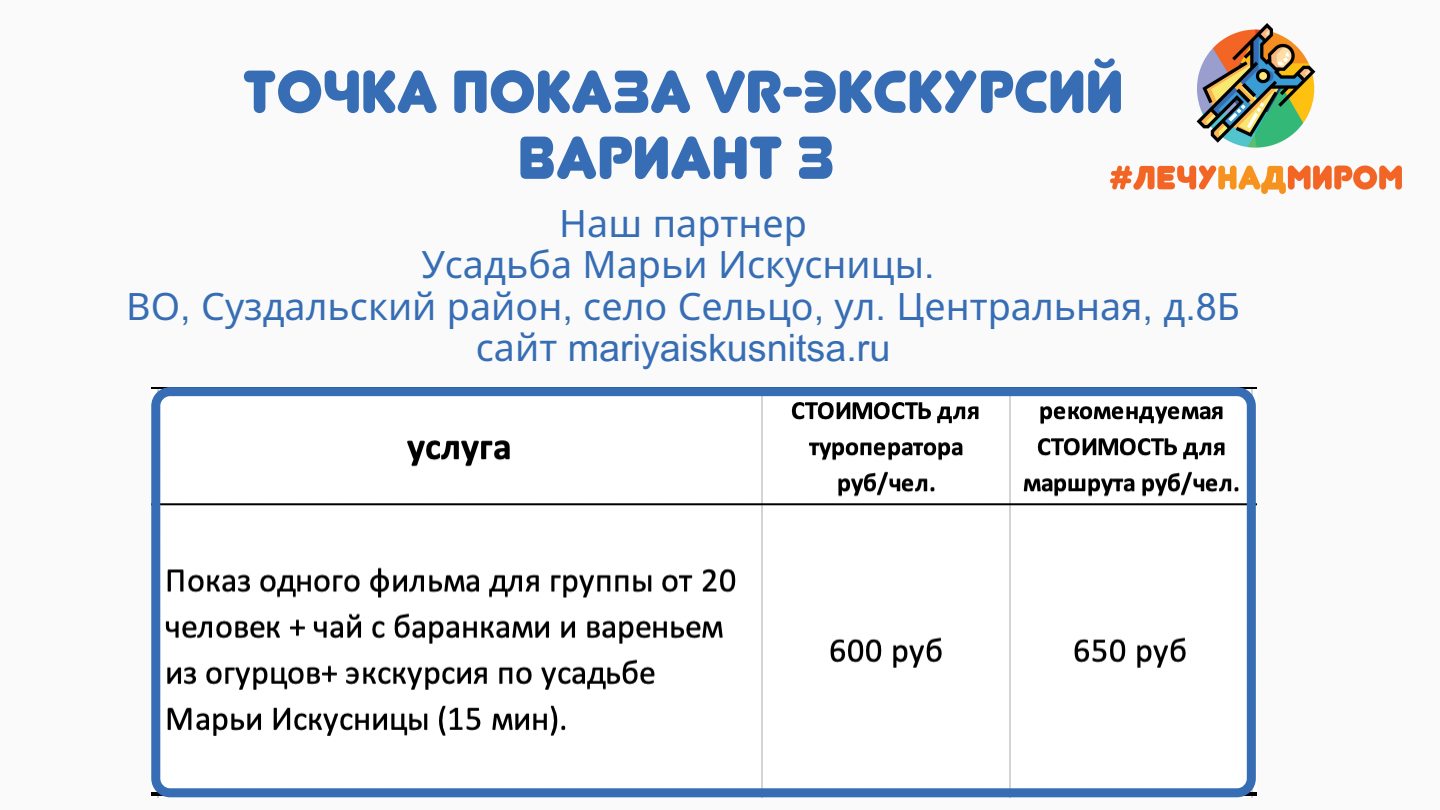
<style>
.page{position:relative;width:1440px;height:810px;background:#f9faf9}
.page>*{position:absolute;margin:0;border:0;box-sizing:border-box;transform-origin:0 0}
.t1{font:60px/66px "Junegull";color:#366db4;text-align:center}
.t2{font:37.7px/41.5px "Noto Sans";color:#366db4;text-align:center}
.t3{font:37.7px "Arial MT Pro";color:#366db4}
.s1{font-family:"Arial MT Pro"}
.s2{font-family:"Noto Sans"}
</style>
<div class="page">
<img style="left:1110px;top:24px;width:291px;height:169px">
<svg style="left:151px;top:387px;width:1105px;height:410px"></svg>
<h1 class="t1" style="left:243px;top:59px;width:882px">точка показа VR-экскурсий<br>Вариант 3</h1>
<p class="t2" style="left:126px;top:201px;width:1115px">Наш партнер<br>Усадьба Марьи Искусницы<span class="s1">.<br></span>ВО<span class="s1">,</span> Суздальский район<span class="s1">,</span> село Сельцо<span class="s1">,</span> ул<span class="s1">.</span> Центральная<span class="s1">,</span> д<span class="s1">.8</span>Б</p>
<p class="t3" style="left:476px;top:334px;width:416px"><span class="s2">сайт</span> mariyaiskusnitsa.ru</p>
</div>
